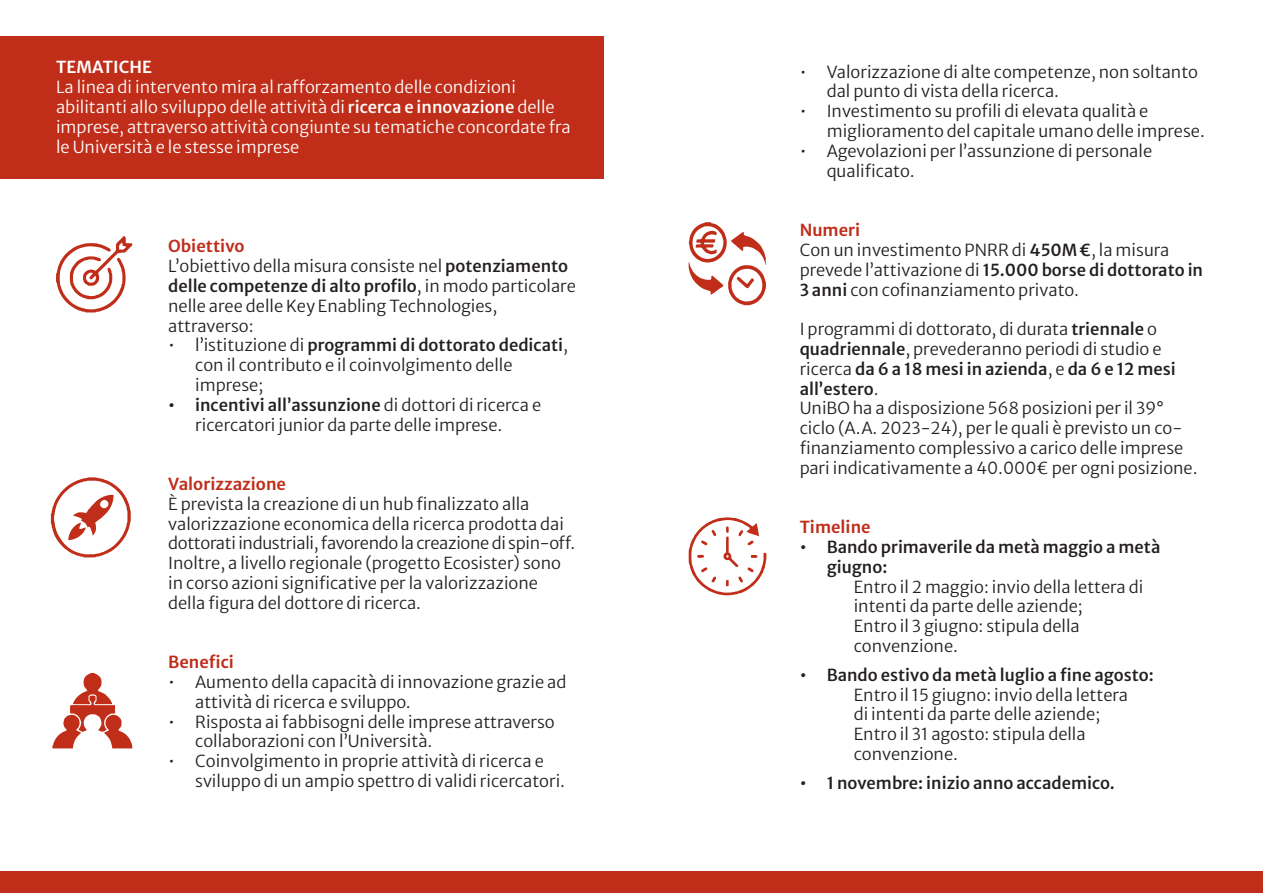
<style>
.page{position:relative;width:1263px;height:893px;background:#fff}
.page>*{position:absolute;margin:0;border:0;box-sizing:border-box;transform-origin:0 0}
.t1{font:300 16.5px/19.8px "Merriweather Sans";color:#231f20}
.t2{font:300 16.5px/19.8px "Merriweather Sans";color:#fff}
.t3{font:500 16.5px/19.8px "Merriweather Sans";color:#231f20}
.t4{font:600 16.5px "Merriweather Sans";color:#c02d19}
.t5{font:600 16.5px "Merriweather Sans";letter-spacing:.005em;color:#fff}
.s1{font-weight:500}
.s2{font-weight:600;color:#c02d19}
</style>
<div class="page">
<svg style="left:56px;top:236px;width:76px;height:77px"></svg>
<svg style="left:51px;top:477px;width:80px;height:81px"></svg>
<svg style="left:52px;top:673px;width:80px;height:75px"></svg>
<svg style="left:689px;top:222px;width:77px;height:83px"></svg>
<svg style="left:689px;top:517px;width:78px;height:78px"></svg>
<div style="left:0;top:872px;width:1263px;height:21px;background:#c02d19"></div>
<div style="left:0;top:36px;width:604px;height:143px;background:#c02d19"></div>
<p class="t5" style="left:56px;top:53px;width:98px">TEMATICHE</p>
<p class="t2" style="left:56px;top:75px;width:516px">La linea di intervento mira al rafforzamento delle condizioni abilitanti allo sviluppo delle attività di <span class="s1">ricerca e innovazione</span> delle imprese, attraverso attività congiunte su tematiche concordate fra le Università e le stesse imprese</p>
<p class="t1" style="left:168px;top:235px;width:409px"><span class="s2">Obiettivo<br></span>L’obiettivo della misura consiste nel <span class="s1">potenziamento delle competenze di alto profilo</span>, in modo particolare nelle aree delle Key Enabling Technologies, attraverso:</p>
<p class="t1" style="left:195px;top:334px;width:374px;text-indent:-27px">• l’istituzione di <span class="s1">programmi di dottorato dedicati</span>, con il contributo e il coinvolgimento delle imprese;</p>
<p class="t1" style="left:195px;top:393px;width:347px;text-indent:-27px"><span class="s1">• incentivi all’assunzione</span> di dottori di ricerca e ricercatori junior da parte delle imprese.</p>
<p class="t4" style="left:168px;top:469px;width:119px">Valorizzazione</p>
<p class="t1" style="left:168px;top:492px;width:409px">È prevista la creazione di un hub finalizzato alla valorizzazione economica della ricerca prodotta dai dottorati industriali, favorendo la creazione di spin-off.<br>Inoltre, a livello regionale (progetto Ecosister) sono in corso azioni significative per la valorizzazione della figura del dottore di ricerca.</p>
<p class="t4" style="left:168px;top:648px;width:67px">Benefici</p>
<p class="t1" style="left:195px;top:670px;width:373px;text-indent:-27px">• Aumento della capacità di innovazione grazie ad attività di ricerca e sviluppo.</p>
<p class="t1" style="left:195px;top:710px;width:361px;text-indent:-27px">• Risposta ai fabbisogni delle imprese attraverso collaborazioni con l’Università.</p>
<p class="t1" style="left:195px;top:749px;width:371px;text-indent:-27px">• Coinvolgimento in proprie attività di ricerca e sviluppo di un ampio spettro di validi ricercatori.</p>
<p class="t1" style="left:827px;top:60px;width:373px;text-indent:-27px">• Valorizzazione di alte competenze, non soltanto dal punto di vista della ricerca.</p>
<p class="t1" style="left:827px;top:100px;width:380px;text-indent:-27px">• Investimento su profili di elevata qualità e miglioramento del capitale umano delle imprese.</p>
<p class="t1" style="left:827px;top:139px;width:327px;text-indent:-27px">• Agevolazioni per l’assunzione di personale qualificato.</p>
<p class="t1" style="left:800px;top:218px;width:405px"><span class="s2">Numeri<br></span>Con un investimento PNRR di <span class="s1">450M€</span>, la misura prevede l’attivazione di <span class="s1">15.000 borse di dottorato in 3 anni</span> con cofinanziamento privato.</p>
<p class="t1" style="left:800px;top:317px;width:399px">I programmi di dottorato, di durata <span class="s1">triennale</span> o <span class="s1">quadriennale</span>, prevederanno periodi di studio e ricerca <span class="s1">da 6 a 18 mesi in azienda</span>, e <span class="s1">da 6 e 12 mesi all’estero</span>.<br>UniBO ha a disposizione 568 posizioni per il 39° ciclo (A.A. 2023-24), per le quali è previsto un co&shy;finanziamento complessivo a carico delle imprese pari indicativamente a 40.000€ per ogni posizione.</p>
<p class="t4" style="left:800px;top:513px;width:73px">Timeline</p>
<p class="t3" style="left:827px;top:535px;width:335px;text-indent:-27px">• Bando primaverile da metà maggio a metà giugno:</p>
<p class="t1" style="left:854px;top:575px;width:291px">Entro il 2 maggio: invio della lettera di intenti da parte delle aziende;<br>Entro il 3 giugno: stipula della convenzione.</p>
<p class="t3" style="left:800px;top:663px;width:356px">• Bando estivo da metà luglio a fine agosto:</p>
<p class="t1" style="left:854px;top:683px;width:276px">Entro il 15 giugno: invio della lettera di intenti da parte delle aziende;<br>Entro il 31 agosto: stipula della convenzione.</p>
<p class="t3" style="left:800px;top:771px;width:317px">• 1 novembre: inizio anno accademico.</p>
</div>
